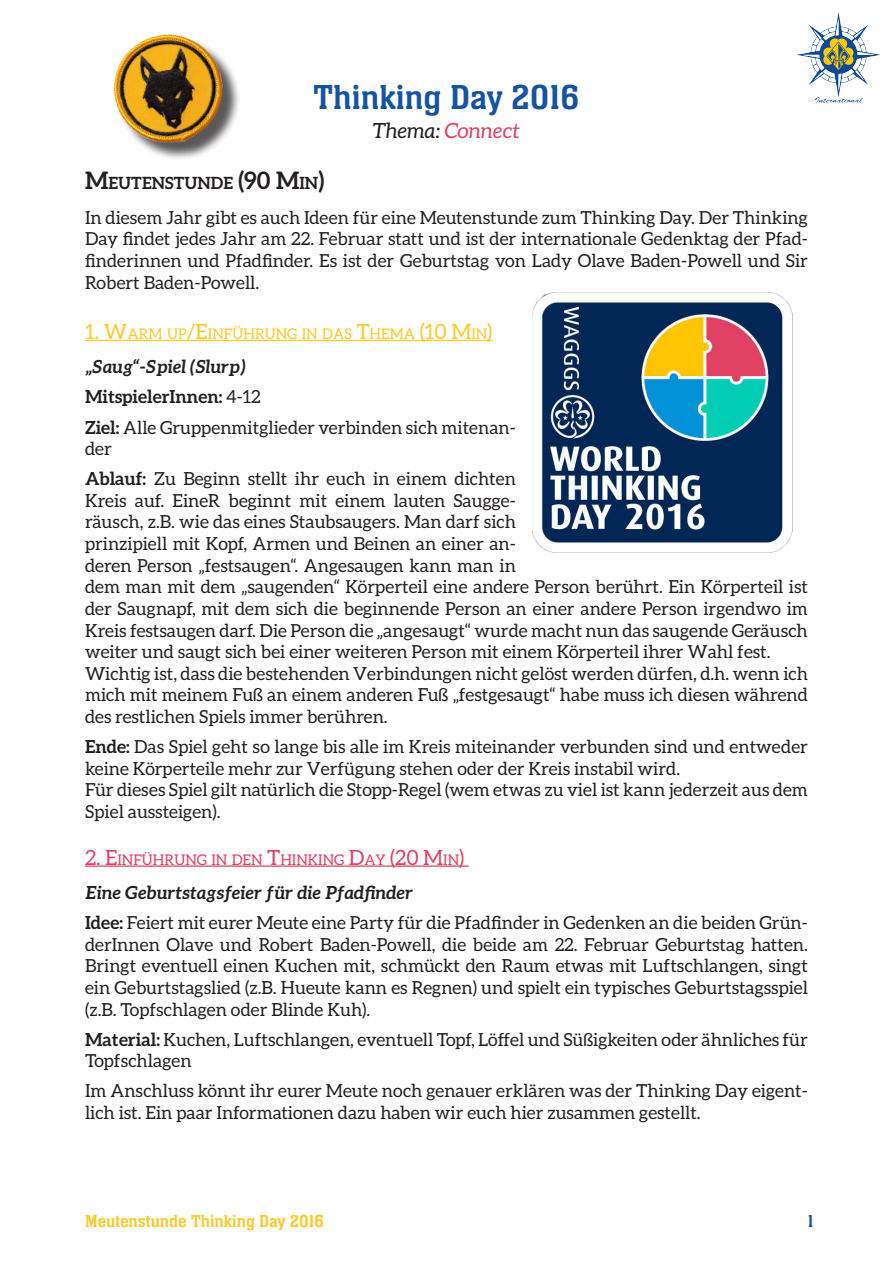
<style>
.page{position:relative;width:893px;height:1263px;background:#fff}
.page>*{position:absolute;margin:0;border:0;box-sizing:border-box;transform-origin:0 0}
.t1{font:36px "Immenhausen";color:#1553a4}
.t2{font:italic 21px "Aleo";color:#e14163}
.t3{font:18px/21.6px "Aleo";color:#231f20}
.t4{font:italic 700 18px "Aleo";color:#231f20}
.t5{font:18px "Immenhausen";color:#fec927}
.t6{font:700 18px "Aleo";color:#231f20}
.t7{font:18px "Immenhausen";color:#1553a4}
.t8{font:700 16.8px "Aleo";color:#231f20}
.t9{font:14.7px "Aleo";color:#fec927}
.t10{font:14.7px "Aleo";color:#e14163}
.s1{color:#231f20}
.s2{font-size:24px}
.s3{font-size:21px}
.s4{font-weight:400}
.s5{font-weight:700}
</style>
<div class="page">
<img style="left:796px;top:12px;width:85px;height:91px">
<hr style="left:85px;top:340px;width:407px;height:1px;background:#fec927">
<hr style="left:85px;top:865px;width:384px;height:2px;background:#e14163">
<img style="left:533px;top:293px;width:259px;height:259px">
<img style="left:113px;top:34px;width:126px;height:125px">
<p class="t1" style="left:314px;top:77px;width:267px">Thinking Day 2016</p>
<p class="t2" style="left:373px;top:119px;width:148px"><span class="s1">Thema:</span> Connect</p>
<p class="t8" style="left:85px;top:174px;width:241px"><span class="s2">M</span>EUTENSTUNDE <span class="s2">(90 M</span>IN<span class="s2">)</span></p>
<p class="t3" style="left:85px;top:206px;width:724px;text-align:justify">In diesem Jahr gibt es auch Ideen für eine Meutenstunde zum Thinking Day. Der Thinking Day findet jedes Jahr am 22. Februar statt und ist der internationale Gedenktag der Pfad&shy;finderinnen und Pfadfinder. Es ist der Geburtstag von Lady Olave Baden-Powell und Sir Robert Baden-Powell.</p>
<p class="t9" style="left:85px;top:325px;width:409px"><span class="s3">1. W</span>ARM UP<span class="s3">/E</span>INFÜHRUNG IN DAS <span class="s3">T</span>HEMA <span class="s3">(10 M</span>IN<span class="s3">)</span></p>
<p class="t4" style="left:85px;top:356px;width:162px">„Saug“-Spiel (Slurp)</p>
<p class="t6" style="left:85px;top:387px;width:177px">MitspielerInnen: <span class="s4">4-12</span></p>
<p class="t3" style="left:85px;top:416px;width:432px"><span class="s5">Ziel:</span> Alle Gruppenmitglieder verbinden sich mitenan&shy;der</p>
<p class="t3" style="left:85px;top:468px;width:724px"><span class="s5">Ablauf:</span> Zu Beginn stellt ihr euch in einem dichten<br>Kreis auf. EineR beginnt mit einem lauten Saugge-<br>räusch, z.B. wie das eines Staubsaugers. Man darf sich<br>prinzipiell mit Kopf, Armen und Beinen an einer an-<br>deren Person „festsaugen“. Angesaugen kann man in<br>dem man mit dem „saugenden“ Körperteil eine andere Person berührt. Ein Körperteil ist der Saugnapf, mit dem sich die beginnende Person an einer andere Person irgendwo im Kreis festsaugen darf. Die Person die „angesaugt“ wurde macht nun das saugende Geräusch weiter und saugt sich bei einer weiteren Person mit einem Körperteil ihrer Wahl fest.</p>
<p class="t3" style="left:85px;top:662px;width:724px;text-align:justify">Wichtig ist, dass die bestehenden Verbindungen nicht gelöst werden dürfen, d.h. wenn ich mich mit meinem Fuß an einem anderen Fuß „festgesaugt“ habe muss ich diesen während des restlichen Spiels immer berühren.</p>
<p class="t3" style="left:85px;top:735px;width:724px"><span class="s5">Ende:</span> Das Spiel geht so lange bis alle im Kreis miteinander verbunden sind und entweder keine Körperteile mehr zur Verfügung stehen oder der Kreis instabil wird.</p>
<p class="t3" style="left:85px;top:779px;width:724px">Für dieses Spiel gilt natürlich die Stopp-Regel (wem etwas zu viel ist kann jederzeit aus dem<br>Spiel aussteigen).</p>
<p class="t10" style="left:85px;top:851px;width:381px"><span class="s3">2. E</span>INFÜHRUNG IN DEN <span class="s3">T</span>HINKING <span class="s3">D</span>AY <span class="s3">(20 M</span>IN<span class="s3">)</span></p>
<p class="t4" style="left:85px;top:882px;width:330px">Eine Geburtstagsfeier für die Pfadfinder</p>
<p class="t3" style="left:85px;top:912px;width:724px;text-align:justify"><span class="s5">Idee:</span> Feiert mit eurer Meute eine Party für die Pfadfinder in Gedenken an die beiden Grün&shy;derInnen Olave und Robert Baden-Powell, die beide am 22. Februar Geburtstag hatten.<br>Bringt eventuell einen Kuchen mit, schmückt den Raum etwas mit Luftschlangen, singt ein Geburtstagslied (z.B. Hueute kann es Regnen) und spielt ein typisches Geburtstagsspiel (z.B. Topfschlagen oder Blinde Kuh).</p>
<p class="t3" style="left:85px;top:1028px;width:724px"><span class="s5">Material:</span> Kuchen, Luftschlangen, eventuell Topf, Löffel und Süßigkeiten oder ähnliches für<br>Topfschlagen</p>
<p class="t3" style="left:85px;top:1080px;width:724px">Im Anschluss könnt ihr eurer Meute noch genauer erklären was der Thinking Day eigent&shy;lich ist. Ein paar Informationen dazu haben wir euch hier zusammen gestellt.</p>
<p class="t5" style="left:85px;top:1211px;width:240px">Meutenstunde Thinking Day 2016</p>
<p class="t7" style="left:808px;top:1211px;width:7px">1</p>
</div>
